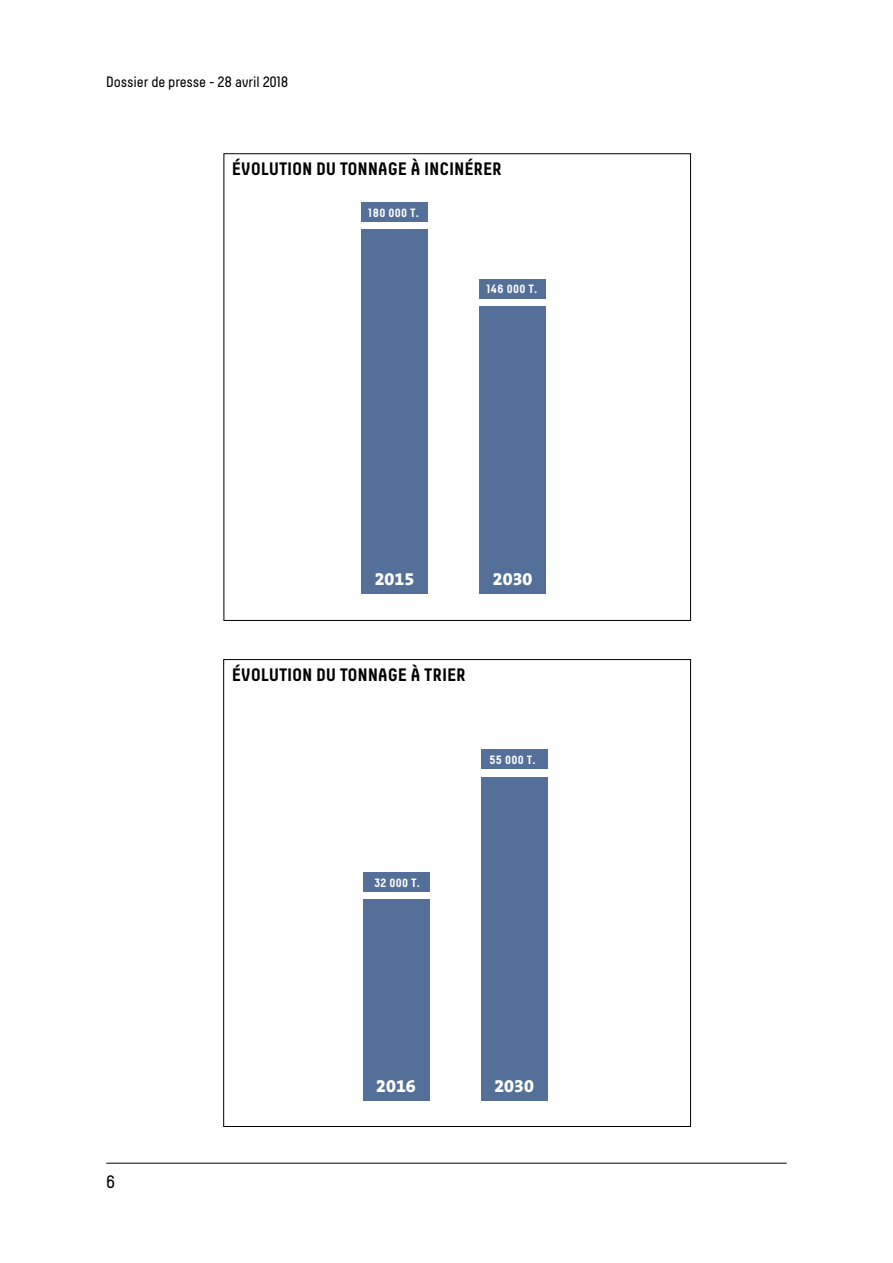
<style>
.page{position:relative;width:893px;height:1263px;background:#fff}
.page>*{position:absolute;margin:0;border:0;box-sizing:border-box;transform-origin:0 0}
.t1{font:700 18px "Decima";letter-spacing:-.01em;color:#000}
.t2{font:800 18px "The Serif B8";color:#fff}
.t3{font:18px "Decima";color:#000}
.t4{font:15px "Decima";letter-spacing:-.01em;color:#000}
.t5{font:700 12px "Decima";letter-spacing:.015em;color:#fff}
</style>
<div class="page">
<hr style="left:106px;top:1163px;width:681px;height:1px;background:#000">
<div style="left:362px;top:202px;width:66px;height:20px;background:#557098"></div>
<div style="left:362px;top:230px;width:66px;height:364px;background:#557098"></div>
<div style="left:480px;top:279px;width:66px;height:19px;background:#557098"></div>
<div style="left:480px;top:306px;width:66px;height:288px;background:#557098"></div>
<div style="left:363px;top:873px;width:66px;height:19px;background:#557098"></div>
<div style="left:363px;top:900px;width:66px;height:201px;background:#557098"></div>
<div style="left:481px;top:750px;width:66px;height:19px;background:#557098"></div>
<div style="left:481px;top:777px;width:66px;height:324px;background:#557098"></div>
<p class="t4" style="left:106px;top:73px;width:184px">Dossier de presse - 28 avril 2018</p>
<p class="t1" style="left:232px;top:158px;width:272px">ÉVOLUTION DU TONNAGE À INCINÉRER</p>
<p class="t3" style="left:106px;top:1172px;width:11px">6</p>
<p class="t5" style="left:368px;top:205px;width:52px">180 000 T.</p>
<p class="t5" style="left:487px;top:282px;width:52px">146 000 T.</p>
<p class="t2" style="left:375px;top:569px;width:41px">2015</p>
<p class="t2" style="left:493px;top:569px;width:41px">2030</p>
<p class="t1" style="left:232px;top:664px;width:236px">ÉVOLUTION DU TONNAGE À TRIER</p>
<p class="t5" style="left:490px;top:752px;width:47px">55 000 T.</p>
<p class="t5" style="left:374px;top:875px;width:47px">32 000 T.</p>
<p class="t2" style="left:376px;top:1076px;width:41px">2016</p>
<p class="t2" style="left:494px;top:1076px;width:41px">2030</p>
</div>
